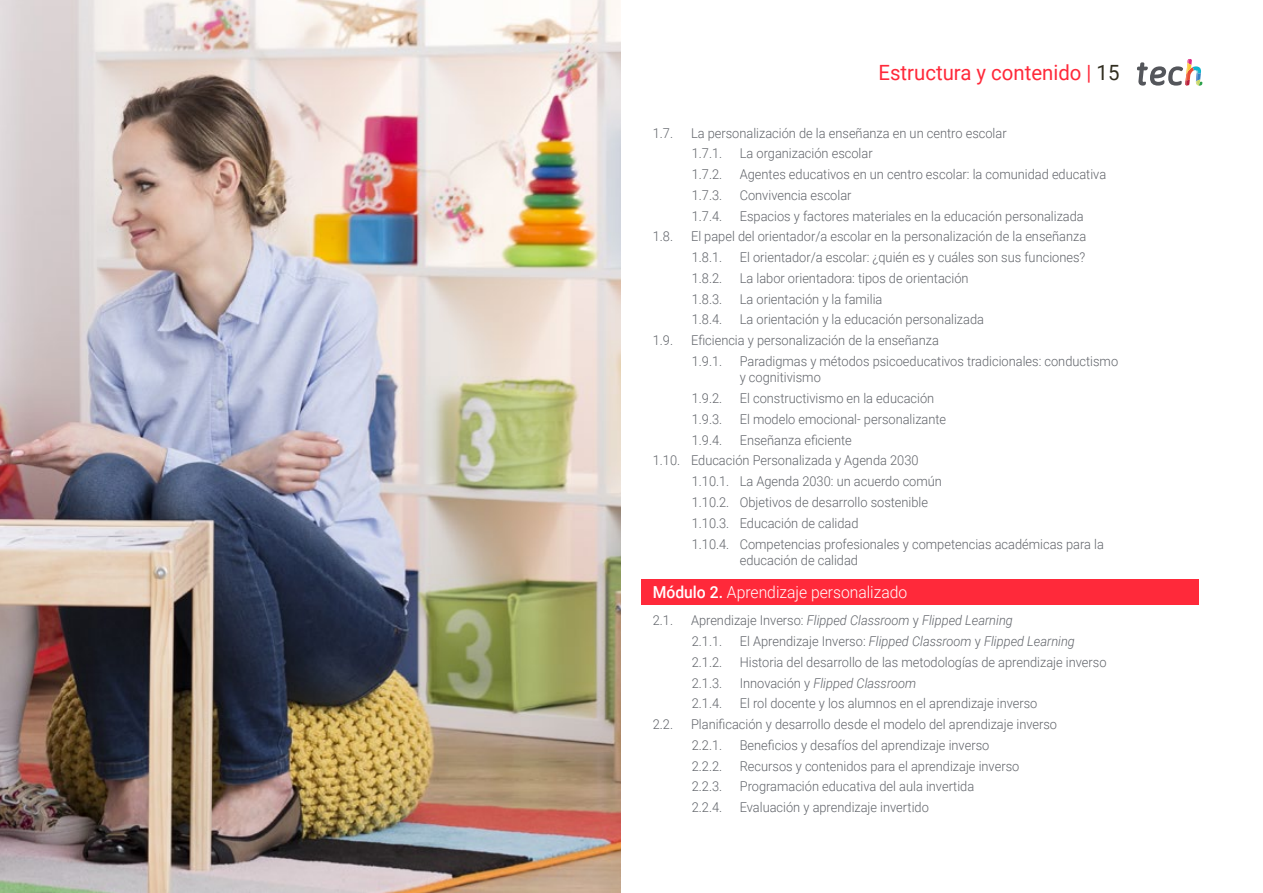
<style>
.page{position:relative;width:1263px;height:893px;background:#fff}
.page>*{position:absolute;margin:0;border:0;box-sizing:border-box;transform-origin:0 0}
.t1{font:21px "Roboto";color:#ff293a}
.t2{font:300 16.5px "Roboto";color:#fff;scale:.95 1}
.t3{font:300 13.5px/20.7px "Roboto";color:#61646a;scale:.95 1}
.t4{font:italic 300 13.5px/20.7px "Roboto";color:#61646a;scale:.95 1}
.s1{color:#312e20}
.s2{font-weight:500}
.s3{font-style:normal}
</style>
<div class="page">
<svg style="left:1137px;top:59px;width:65px;height:27px"></svg>
<img style="left:0;top:0;width:621px;height:893px">
<div style="left:642px;top:579px;width:557px;height:25px;background:#ff293a"></div>
<h1 class="t1" style="left:878px;top:57px;width:242px">Estructura y contenido | <span class="s1">15</span></h1>
<p class="t3" style="left:653px;top:122px;width:23px">1.7.</p>
<p class="t3" style="left:691px;top:122px;width:334px">La personalización de la enseñanza en un centro escolar<br>1.7.1.</p>
<p class="t3" style="left:740px;top:143px;width:141px">La organización escolar</p>
<p class="t3" style="left:692px;top:164px;width:34px">1.7.2.</p>
<p class="t3" style="left:740px;top:164px;width:387px">Agentes educativos en un centro escolar: la comunidad educativa</p>
<p class="t3" style="left:692px;top:184px;width:34px">1.7.3.</p>
<p class="t3" style="left:740px;top:184px;width:119px">Convivencia escolar</p>
<p class="t3" style="left:692px;top:205px;width:34px">1.7.4.</p>
<p class="t3" style="left:740px;top:205px;width:364px">Espacios y factores materiales en la educación personalizada</p>
<p class="t3" style="left:653px;top:226px;width:23px">1.8.</p>
<p class="t3" style="left:691px;top:226px;width:417px">El papel del orientador/a escolar en la personalización de la enseñanza<br>1.8.1.</p>
<p class="t3" style="left:740px;top:247px;width:365px">El orientador/a escolar: ¿quién es y cuáles son sus funciones?</p>
<p class="t3" style="left:692px;top:267px;width:34px">1.8.2.</p>
<p class="t3" style="left:740px;top:267px;width:242px">La labor orientadora: tipos de orientación</p>
<p class="t3" style="left:692px;top:288px;width:34px">1.8.3.</p>
<p class="t3" style="left:740px;top:288px;width:152px">La orientación y la familia</p>
<p class="t3" style="left:692px;top:309px;width:34px">1.8.4.</p>
<p class="t3" style="left:740px;top:309px;width:259px">La orientación y la educación personalizada</p>
<p class="t3" style="left:653px;top:330px;width:23px">1.9.</p>
<p class="t3" style="left:691px;top:330px;width:262px">Eficiencia y personalización de la enseñanza<br>1.9.1.</p>
<p class="t3" style="left:740px;top:352px;width:400px;line-height:16.5px">Paradigmas y métodos psicoeducativos tradicionales: conductismo y cognitivismo</p>
<p class="t3" style="left:692px;top:388px;width:34px">1.9.2.</p>
<p class="t3" style="left:740px;top:388px;width:206px">El constructivismo en la educación</p>
<p class="t3" style="left:692px;top:408px;width:34px">1.9.3.</p>
<p class="t3" style="left:740px;top:408px;width:219px">El modelo emocional- personalizante</p>
<p class="t3" style="left:692px;top:429px;width:34px">1.9.4.</p>
<p class="t3" style="left:740px;top:429px;width:119px">Enseñanza eficiente</p>
<p class="t3" style="left:653px;top:450px;width:281px">1.10. Educación Personalizada y Agenda 2030</p>
<p class="t3" style="left:692px;top:471px;width:265px">1.10.1. La Agenda 2030: un acuerdo común</p>
<p class="t3" style="left:692px;top:491px;width:250px">1.10.2. Objetivos de desarrollo sostenible</p>
<p class="t3" style="left:692px;top:512px;width:177px">1.10.3. Educación de calidad</p>
<p class="t3" style="left:692px;top:533px;width:435px">1.10.4. Competencias profesionales y competencias académicas para la</p>
<p class="t3" style="left:740px;top:549px;width:126px">educación de calidad</p>
<p class="t2" style="left:653px;top:581px;width:269px"><span class="s2">Módulo 2.</span> Aprendizaje personalizado</p>
<p class="t3" style="left:653px;top:610px;width:23px">2.1.</p>
<p class="t4" style="left:691px;top:610px;width:340px"><span class="s3">Aprendizaje Inverso:</span> Flipped Classroom <span class="s3">y</span> Flipped Learning<br><span class="s3">2.1.1.</span></p>
<p class="t4" style="left:740px;top:630px;width:354px"><span class="s3">El Aprendizaje Inverso:</span> Flipped Classroom <span class="s3">y</span> Flipped Learning</p>
<p class="t3" style="left:692px;top:651px;width:34px">2.1.2.</p>
<p class="t3" style="left:740px;top:651px;width:388px">Historia del desarrollo de las metodologías de aprendizaje inverso</p>
<p class="t3" style="left:692px;top:672px;width:34px">2.1.3.</p>
<p class="t4" style="left:740px;top:672px;width:187px"><span class="s3">Innovación y</span> Flipped Classroom</p>
<p class="t3" style="left:692px;top:693px;width:34px">2.1.4.</p>
<p class="t3" style="left:740px;top:693px;width:315px">El rol docente y los alumnos en el aprendizaje inverso</p>
<p class="t3" style="left:653px;top:713px;width:23px">2.2.</p>
<p class="t3" style="left:691px;top:713px;width:387px">Planificación y desarrollo desde el modelo del aprendizaje inverso<br>2.2.1.</p>
<p class="t3" style="left:740px;top:734px;width:264px">Beneficios y desafíos del aprendizaje inverso</p>
<p class="t3" style="left:692px;top:755px;width:34px">2.2.2.</p>
<p class="t3" style="left:740px;top:755px;width:296px">Recursos y contenidos para el aprendizaje inverso</p>
<p class="t3" style="left:692px;top:776px;width:34px">2.2.3.</p>
<p class="t3" style="left:740px;top:776px;width:248px">Programación educativa del aula invertida</p>
<p class="t3" style="left:692px;top:796px;width:34px">2.2.4.</p>
<p class="t3" style="left:740px;top:796px;width:201px">Evaluación y aprendizaje invertido</p>
</div>
